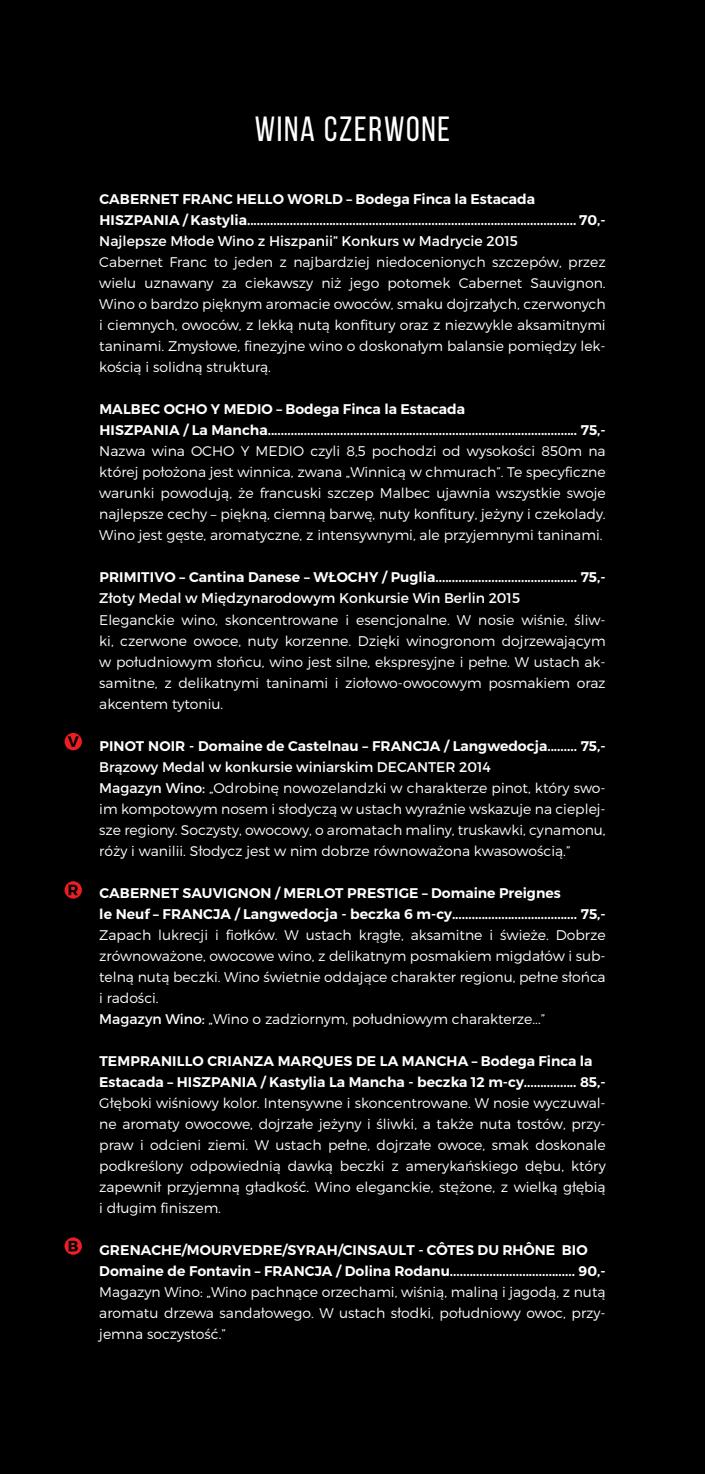
<style>
.page{position:relative;width:705px;height:1474px;background:#fff}
.page>*{position:absolute;margin:0;border:0;box-sizing:border-box;transform-origin:0 0}
.grupa{font:35px "Bebas Neue";letter-spacing:.05em;color:#fff}
.opis{font:300 14px/21px "Montserrat";color:#fff;text-align:justify}
.white-nazwa_i_cena{font:600 14px "Montserrat";color:#fff}
.white-nazwa_i_cena-2{font:300 14px/21px "Montserrat";color:#fff;text-align:justify}
.opis-2{font:14px "Montserrat";color:#fff}
.white-nazwa_i_cena-3{font:14px "Montserrat";color:#fff}
.s1{font-weight:400}
</style>
<div class="page">
<div style="left:0;top:0;width:704px;height:1473px;background:#000"></div>
<div style="left:64px;top:733px;width:18px;height:17px;background:#ed1d24;border-radius:50%"></div>
<svg style="left:68px;top:736px;width:11px;height:11px"></svg>
<svg style="left:64px;top:881px;width:18px;height:17px"></svg>
<svg style="left:68px;top:884px;width:10px;height:11px"></svg>
<svg style="left:64px;top:1237px;width:18px;height:17px"></svg>
<svg style="left:69px;top:1240px;width:9px;height:11px"></svg>
<p class="grupa" style="left:255px;top:110px;width:197px">WINA CZERWONE</p>
<p class="white-nazwa_i_cena" style="left:99px;top:191px;width:437px">CABERNET FRANC HELLO WORLD – Bodega Finca la Estacada</p>
<p class="white-nazwa_i_cena" style="left:99px;top:212px;width:507px">HISZPANIA / Kastylia.................................................................................................... 70,-</p>
<p class="opis-2" style="left:99px;top:233px;width:420px">Najlepsze Młode Wino z Hiszpanii” Konkurs w Madrycie 2015</p>
<p class="opis" style="left:99px;top:252px;width:508px">Cabernet Franc to jeden z najbardziej niedocenionych szczepów, przez wielu uznawany za ciekawszy niż jego potomek Cabernet Sauvignon.<br>Wino o bardzo pięknym aromacie owoców, smaku dojrzałych, czerwonych i ciemnych, owoców, z lekką nutą konfitury oraz z niezwykle aksamitnymi taninami. Zmysłowe, finezyjne wino o doskonałym balansie pomiędzy lek&shy;kością i solidną strukturą.</p>
<p class="white-nazwa_i_cena" style="left:99px;top:401px;width:367px">MALBEC OCHO Y MEDIO – Bodega Finca la Estacada</p>
<p class="white-nazwa_i_cena" style="left:99px;top:422px;width:507px">HISZPANIA / La Mancha.............................................................................................. 75,-</p>
<p class="opis" style="left:99px;top:441px;width:508px">Nazwa wina OCHO Y MEDIO czyli 8,5 pochodzi od wysokości 850m na której położona jest winnica, zwana „Winnicą w chmurach”. Te specyficzne warunki powodują, że francuski szczep Malbec ujawnia wszystkie swoje najlepsze cechy – piękną, ciemną barwę, nuty konfitury, jeżyny i czekolady.<br>Wino jest gęste, aromatyczne, z intensywnymi, ale przyjemnymi taninami.</p>
<p class="white-nazwa_i_cena" style="left:99px;top:569px;width:507px">PRIMITIVO – Cantina Danese – WŁOCHY / Puglia........................................... 75,-</p>
<p class="opis-2" style="left:99px;top:590px;width:422px">Złoty Medal w Międzynarodowym Konkursie Win Berlin 2015</p>
<p class="opis" style="left:99px;top:609px;width:507px">Eleganckie wino, skoncentrowane i esencjonalne. W nosie wiśnie, śliw&shy;ki, czerwone owoce, nuty korzenne. Dzięki winogronom dojrzewającym w południowym słońcu, wino jest silne, ekspresyjne i pełne. W ustach ak&shy;samitne, z delikatnymi taninami i ziołowo-owocowym posmakiem oraz akcentem tytoniu.</p>
<p class="white-nazwa_i_cena" style="left:99px;top:737px;width:507px">PINOT NOIR - Domaine de Castelnau – FRANCJA / Langwedocja......... 75,-</p>
<p class="white-nazwa_i_cena-3" style="left:99px;top:758px;width:393px">Brązowy Medal w konkursie winiarskim DECANTER 2014</p>
<p class="opis" style="left:99px;top:777px;width:507px"><span class="s1">Magazyn Wino:</span> „Odrobinę nowozelandzki w charakterze pinot, który swo&shy;im kompotowym nosem i słodyczą w ustach wyraźnie wskazuje na cieplej&shy;sze regiony. Soczysty, owocowy, o aromatach maliny, truskawki, cynamonu, róży i wanilii. Słodycz jest w nim dobrze równoważona kwasowością.”</p>
<p class="white-nazwa_i_cena" style="left:99px;top:884px;width:463px">CABERNET SAUVIGNON / MERLOT PRESTIGE – Domaine Preignes</p>
<p class="white-nazwa_i_cena" style="left:99px;top:905px;width:508px">le Neuf – FRANCJA / Langwedocja - beczka 6 m-cy...................................... 75,-</p>
<p class="opis" style="left:99px;top:924px;width:507px">Zapach lukrecji i fiołków. W ustach krągłe, aksamitne i świeże. Dobrze zrównoważone, owocowe wino, z delikatnym posmakiem migdałów i sub&shy;telną nutą beczki. Wino świetnie oddające charakter regionu, pełne słońca i radości.</p>
<p class="opis" style="left:99px;top:1008px;width:447px"><span class="s1">Magazyn Wino:</span> „Wino o zadziornym, południowym charakterze...”</p>
<p class="white-nazwa_i_cena" style="left:99px;top:1052px;width:494px">TEMPRANILLO CRIANZA MARQUES DE LA MANCHA – Bodega Finca la</p>
<p class="white-nazwa_i_cena" style="left:99px;top:1073px;width:507px">Estacada – HISZPANIA / Kastylia La Mancha - beczka 12 m-cy................ 85,-</p>
<p class="white-nazwa_i_cena-2" style="left:99px;top:1092px;width:508px">Głęboki wiśniowy kolor. Intensywne i skoncentrowane. W nosie wyczuwal&shy;ne aromaty owocowe, dojrzałe jeżyny i śliwki, a także nuta tostów, przy&shy;praw i odcieni ziemi. W ustach pełne, dojrzałe owoce, smak doskonale podkreślony odpowiednią dawką beczki z amerykańskiego dębu, który zapewnił przyjemną gładkość. Wino eleganckie, stężone, z wielką głębią i długim finiszem.</p>
<p class="white-nazwa_i_cena" style="left:99px;top:1241px;width:489px">GRENACHE/MOURVEDRE/SYRAH/CINSAULT - CÔTES DU RHÔNE BIO</p>
<p class="white-nazwa_i_cena" style="left:99px;top:1262px;width:507px">Domaine de Fontavin – FRANCJA / Dolina Rodanu...................................... 90,-</p>
<p class="white-nazwa_i_cena-2" style="left:99px;top:1281px;width:507px">Magazyn Wino: „Wino pachnące orzechami, wiśnią, maliną i jagodą, z nutą aromatu drzewa sandałowego. W ustach słodki, południowy owoc, przy&shy;jemna soczystość.”</p>
</div>
